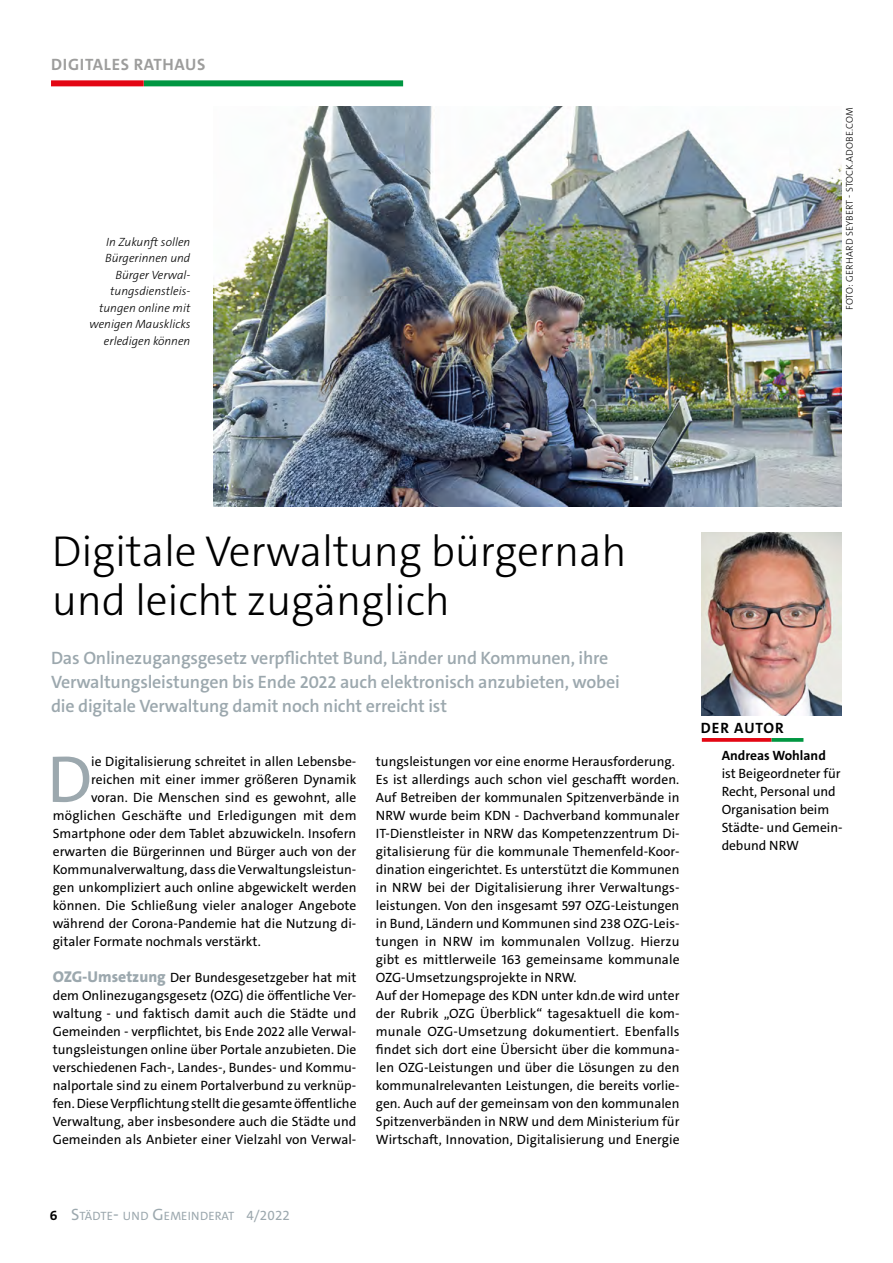
<style>
.page{position:relative;width:893px;height:1263px;background:#fff}
.page>*{position:absolute;margin:0;border:0;box-sizing:border-box;transform-origin:0 0}
.Fliesstext_Body{font:66.9px "The Sans C5";color:#9ca8ae}
.Überschrift_Haupt{font:300 43.5px/49.5px "The Sans C5";letter-spacing:-.005em;color:#000}
.Vorspann_haupt{font:600 18px/24px "The Sans C5";letter-spacing:-.01em;color:#9ca8ae}
.t1{font:700 16.5px "The Sans C5";letter-spacing:.04em;color:#9d9d9c}
.Überchrift{font:700 15px "The Sans C5";letter-spacing:.06em;color:#000}
.Fliesstext_Body-2{font:13.5px/18px "The Sans C5";color:#000;text-align:justify}
.Autor_Fliess{font:13.5px/18px "The Sans C5";letter-spacing:-.005em;color:#000}
.t2{font:12.15px "The Sans C5";letter-spacing:.015em;color:#9ca8ae}
.BU{font:italic 300 12px/16.5px "The Sans C5";color:#000;text-align:right}
.Foto{font:300 9.75px "The Sans C5";letter-spacing:.02em;color:#000}
.s1{font-weight:800;font-size:15.75px;color:#9ca8ae}
.s2{font-weight:700}
.s3{font-weight:700;font-size:13.5px;color:#000}
.s4{font-size:16.5px}
.s5{font-size:17.25px}
.s6{font-size:13.5px}
</style>
<div class="page">
<div style="left:51px;top:80px;width:93px;height:6px;background:#e30613"></div>
<div style="left:144px;top:80px;width:259px;height:6px;background:#009641"></div>
<img style="left:702px;top:532px;width:139px;height:183px">
<svg style="left:702px;top:738px;width:70px;height:4px"></svg>
<svg style="left:772px;top:738px;width:31px;height:4px"></svg>
<img style="left:213px;top:106px;width:629px;height:401px">
<p class="t1" style="left:51px;top:54px;width:156px">DIGITALES RATHAUS</p>
<p class="BU" style="left:89px;top:233px;width:102px">In Zukunft sollen<br>Bürgerinnen und<br>Bürger Verwal&shy;tungsdienstleis&shy;tungen online mit wenigen Mausklicks erledigen können</p>
<p class="Foto" style="left:843px;top:310px;width:204px;rotate:-90deg">FOTO: GERHARD SEYBERT - STOCK.ADOBE.COM</p>
<p class="Überschrift_Haupt" style="left:52px;top:526px;width:576px">Digitale Verwaltung bürgernah und leicht zugänglich</p>
<p class="Vorspann_haupt" style="left:51px;top:646px;width:570px">Das Onlinezugangsgesetz verpflichtet Bund, Länder und Kommunen, ihre<br>Verwaltungsleistungen bis Ende 2022 auch elektronisch anzubieten, wobei die digitale Verwaltung damit noch nicht erreicht ist</p>
<p class="Fliesstext_Body" style="left:47px;top:736px;width:47px">D</p>
<p class="Fliesstext_Body-2" style="left:91px;top:752px;width:267px">ie Digitalisierung schreitet in allen Lebensbe-</p>
<p class="Fliesstext_Body-2" style="left:91px;top:770px;width:267px">reichen mit einer immer größeren Dynamik</p>
<p class="Fliesstext_Body-2" style="left:91px;top:788px;width:267px">voran. Die Menschen sind es gewohnt, alle</p>
<p class="Fliesstext_Body-2" style="left:53px;top:806px;width:305px">möglichen Geschäfte und Erledigungen mit dem</p>
<p class="Fliesstext_Body-2" style="left:53px;top:824px;width:305px">Smartphone oder dem Tablet abzuwickeln. Insofern</p>
<p class="Fliesstext_Body-2" style="left:53px;top:842px;width:305px">erwarten die Bürgerinnen und Bürger auch von der</p>
<p class="Fliesstext_Body-2" style="left:53px;top:860px;width:305px">Kommunalverwaltung, dass die Verwaltungsleistun-</p>
<p class="Fliesstext_Body-2" style="left:53px;top:878px;width:305px">gen unkompliziert auch online abgewickelt werden</p>
<p class="Fliesstext_Body-2" style="left:53px;top:896px;width:305px">können. Die Schließung vieler analoger Angebote</p>
<p class="Fliesstext_Body-2" style="left:53px;top:914px;width:305px">während der Corona-Pandemie hat die Nutzung di-</p>
<p class="Fliesstext_Body-2" style="left:53px;top:932px;width:209px">gitaler Formate nochmals verstärkt.</p>
<p class="Fliesstext_Body-2" style="left:53px;top:968px;width:305px"><span class="s1">OZG-Umsetzung</span> Der Bundesgesetzgeber hat mit dem Onlinezugangsgesetz (OZG) die öffentliche Ver&shy;waltung - und faktisch damit auch die Städte und Gemeinden - verpflichtet, bis Ende 2022 alle Verwal&shy;tungsleistungen online über Portale anzubieten. Die verschiedenen Fach-, Landes-, Bundes- und Kommu&shy;nalportale sind zu einem Portalverbund zu verknüp&shy;fen. Diese Verpflichtung stellt die gesamte öffentliche Verwaltung, aber insbesondere auch die Städte und Gemeinden als Anbieter einer Vielzahl von Verwal-</p>
<p class="Fliesstext_Body-2" style="left:376px;top:752px;width:300px">tungsleistungen vor eine enorme Herausforderung.</p>
<p class="Fliesstext_Body-2" style="left:376px;top:770px;width:305px">Es ist allerdings auch schon viel geschafft worden.<br>Auf Betreiben der kommunalen Spitzenverbände in NRW wurde beim KDN - Dachverband kommunaler IT-Dienstleister in NRW das Kompetenzzentrum Di&shy;gitalisierung für die kommunale Themenfeld-Koor&shy;dination eingerichtet. Es unterstützt die Kommunen in NRW bei der Digitalisierung ihrer Verwaltungs&shy;leistungen. Von den insgesamt 597 OZG-Leistungen in Bund, Ländern und Kommunen sind 238 OZG-Leis&shy;tungen in NRW im kommunalen Vollzug. Hierzu gibt es mittlerweile 163 gemeinsame kommunale OZG-Umsetzungsprojekte in NRW.</p>
<p class="Fliesstext_Body-2" style="left:376px;top:986px;width:305px">Auf der Homepage des KDN unter kdn.de wird unter der Rubrik „OZG Überblick“ tagesaktuell die kom&shy;munale OZG-Umsetzung dokumentiert. Ebenfalls findet sich dort eine Übersicht über die kommuna&shy;len OZG-Leistungen und über die Lösungen zu den kommunalrelevanten Leistungen, die bereits vorlie&shy;gen. Auch auf der gemeinsam von den kommunalen Spitzenverbänden in NRW und dem Ministerium für Wirtschaft, Innovation, Digitalisierung und Energie</p>
<p class="Überchrift" style="left:701px;top:718px;width:84px">DER AUTOR</p>
<p class="Autor_Fliess" style="left:722px;top:747px;width:122px"><span class="s2">Andreas Wohland </span>ist Beigeordneter für<br>Recht, Personal und<br>Organisation beim<br>Städte- und Gemein&shy;debund NRW</p>
<p class="t2" style="left:50px;top:1208px;width:242px"><span class="s3">6</span> <span class="s4">S</span>TÄDTE<span class="s5">-</span> UND <span class="s4">G</span>EMEINDERAT <span class="s6">4/2022</span></p>
</div>
